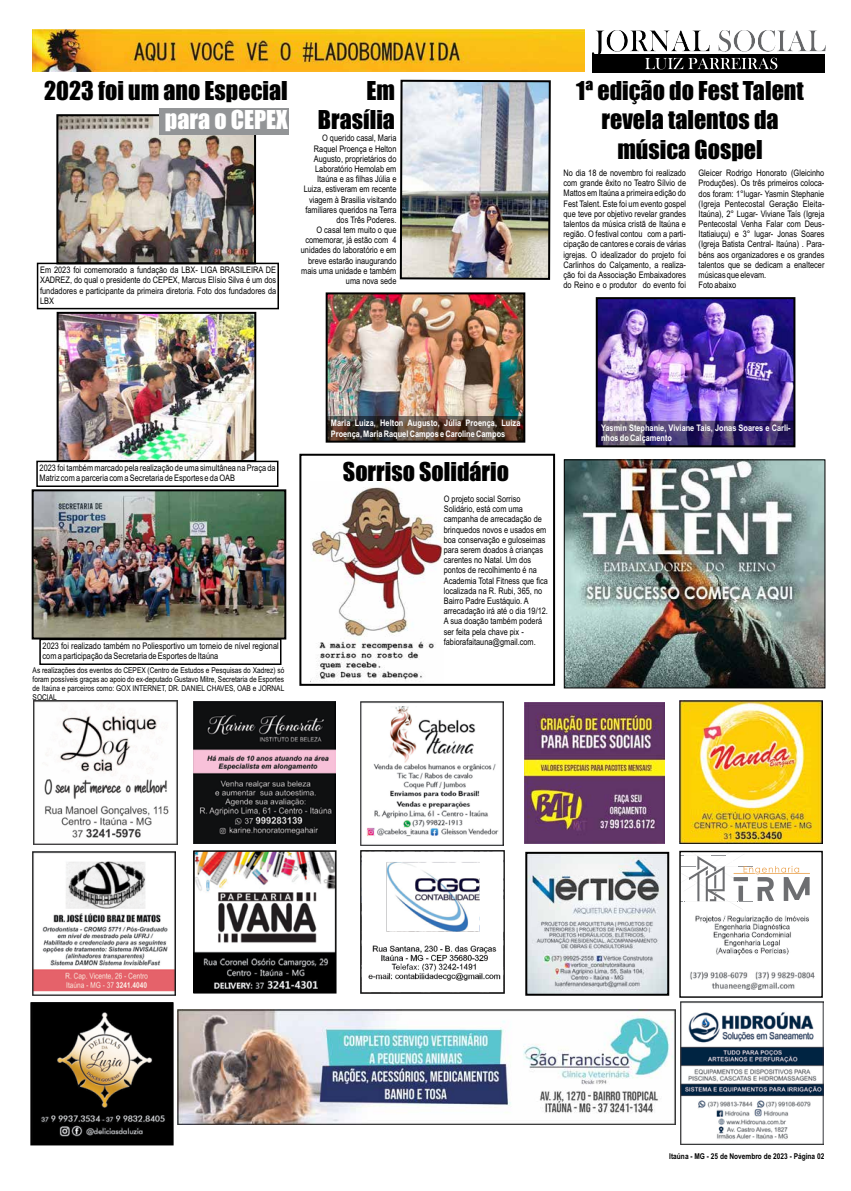
<style>
.page{position:relative;width:851px;height:1191px;background:#fff}
.page>*{position:absolute;margin:0;border:0;box-sizing:border-box;transform-origin:0 0}
.t1{font:24px/29.3px "Impact";color:#000;text-align:right}
.t2{font:24px "Impact";color:#fff}
.t3{font:9px/10.2px "Arial Narrow";color:#000}
.t4{font:700 9px/10.3px "Arial Narrow";color:#fff}
.t5{font:8px/9.1px "Arial Narrow";color:#000;text-align:justify}
.t6{font:700 8px "Arial Narrow";color:#000}
</style>
<div class="page">
<img style="left:59px;top:117px;width:194px;height:144px">
<div style="left:56px;top:114px;width:200px;height:150px;border:2px solid #000"></div>
<div style="left:159px;top:108px;width:129px;height:26px;background:#939597"></div>
<img style="left:195px;top:852px;width:139px;height:139px">
<div style="left:193px;top:850px;width:143px;height:143px;border:1px solid #000"></div>
<img style="left:32px;top:1004px;width:139px;height:139px">
<div style="left:30px;top:1002px;width:143px;height:143px;border:1px solid #000"></div>
<img style="left:34px;top:701px;width:143px;height:143px">
<img style="left:679px;top:700px;width:143px;height:143px">
<img style="left:690px;top:909px;width:125px;height:80px">
<svg style="left:681px;top:852px;width:128px;height:57px"></svg>
<img style="left:32px;top:851px;width:144px;height:144px">
<img style="left:680px;top:1001px;width:143px;height:143px">
<img style="left:528px;top:855px;width:138px;height:137px">
<div style="left:525px;top:852px;width:144px;height:143px;border:2px solid #000"></div>
<img style="left:178px;top:1010px;width:497px;height:114px">
<img style="left:360px;top:850px;width:144px;height:143px">
<img style="left:193px;top:701px;width:142px;height:142px">
<img style="left:592px;top:31px;width:233px;height:24px">
<div style="left:591px;top:55px;width:233px;height:18px;background:#000"></div>
<svg style="left:645px;top:58px;width:132px;height:11px"></svg>
<img style="left:32px;top:29px;width:552px;height:43px">
<img style="left:360px;top:702px;width:144px;height:143px">
<img style="left:310px;top:487px;width:133px;height:195px">
<div style="left:299px;top:454px;width:256px;height:232px;border:2px solid #000"></div>
<img style="left:328px;top:295px;width:194px;height:121px">
<svg style="left:328px;top:416px;width:194px;height:23px;background:#4f3f36"></svg>
<div style="left:325px;top:292px;width:200px;height:150px;border:2px solid #000"></div>
<img style="left:60px;top:315px;width:193px;height:144px">
<div style="left:57px;top:312px;width:199px;height:150px;border:2px solid #000"></div>
<img style="left:35px;top:492px;width:248px;height:144px">
<div style="left:32px;top:489px;width:254px;height:150px;border:2px solid #000"></div>
<img style="left:598px;top:300px;width:194px;height:121px">
<svg style="left:598px;top:421px;width:194px;height:23px;background:#43356a"></svg>
<div style="left:595px;top:297px;width:200px;height:150px;border:2px solid #000"></div>
<img style="left:399px;top:79px;width:152px;height:201px">
<div style="left:37px;top:263px;width:242px;height:46px;border:2px solid #000"></div>
<div style="left:36px;top:460px;width:242px;height:27px;border:2px solid #000"></div>
<div style="left:39px;top:638px;width:242px;height:27px;border:2px solid #000"></div>
<img style="left:565px;top:461px;width:258px;height:225px">
<div style="left:563px;top:459px;width:262px;height:229px;border:1px solid #000"></div>
<img style="left:524px;top:702px;width:140px;height:141px">
<h1 class="t1" style="left:44px;top:75px;width:245px">2023 foi um ano Especial</h1>
<h1 class="t2" style="left:165px;top:101px;width:124px">para o CEPEX</h1>
<p class="t3" style="left:40px;top:264px;width:237px;text-align:justify">Em 2023 foi comemorado a fundação da LBX- LIGA BRASILEIRA DE XADREZ, do qual o presidente do CEPEX, Marcus Elísio Silva é um dos fundadores e participante da primeira diretoria. Foto dos fundadores da LBX</p>
<h1 class="t1" style="left:318px;top:75px;width:79px">Em<br>Brasília</h1>
<h1 class="t1" style="left:576px;top:75px;width:229px;text-align:center">1ª edição do Fest Talent revela talentos da música Gospel</h1>
<p class="t3" style="left:563px;top:167px;width:124px;text-align:justify">No dia 18 de novembro foi realizado com grande êxito no Teatro Sílvio de Mattos em Itaúna a primeira edição do Fest Talent. Este foi um evento gospel que teve por objetivo revelar grandes talentos da música cristã de Itaúna e região. O festival contou com a parti&shy;cipação de cantores e corais de várias igrejas. O idealizador do projeto foi Carlinhos do Calçamento, a realiza&shy;ção foi da Associação Embaixadores do Reino e o produtor do evento foi</p>
<p class="t3" style="left:698px;top:167px;width:127px">Gleicer Rodrigo Honorato (Gleicinho Produções). Os três primeiros coloca&shy;dos foram: 1°lugar- Yasmin Stephanie (Igreja Pentecostal Geração Eleita-Itaúna), 2° Lugar- Viviane Taís (Igreja Pentecostal Venha Falar com Deus-Itatiaiuçu) e 3° lugar- Jonas Soares (Igreja Batista Central- Itaúna) . Para&shy;béns aos organizadores e os grandes talentos que se dedicam a enaltecer músicas que elevam.<br>Foto abaixo</p>
<p class="t3" style="left:301px;top:133px;width:97px;text-align:right">O querido casal, Maria<br>Raquel Proença e Helton<br>Augusto, proprietários do<br>Laboratório Hemolab em<br>Itaúna e as filhas Júlia e<br>Luiza, estiveram em recente viagem à Brasilia visitando familiares queridos na Terra dos Três Poderes.<br>O casal tem muito o que comemorar, já estão com 4 unidades do laboratório e em breve estarão inaugurando mais uma unidade e também uma nova sede</p>
<p class="t3" style="left:40px;top:462px;width:237px">2023 foi também marcado pela realização de uma simultânea na Praça da<br>Matriz com a parceria com a Secretaria de Esportes e da OAB</p>
<p class="t3" style="left:43px;top:640px;width:237px">2023 foi realizado também no Poliesportivo um torneio de nível regional com a participação da Secretaria de Esportes de Itaúna</p>
<p class="t5" style="left:33px;top:665px;width:253px">As realizações dos eventos do CEPEX (Centro de Estudos e Pesquisas do Xadrez) só foram possíveis graças ao apoio do ex-deputado Gustavo Mitre, Secretaria de Esportes de Itaúna e parceiros como: GOX INTERNET, DR. DANIEL CHAVES, OAB e JORNAL SOCIAL</p>
<p class="t4" style="left:331px;top:417px;width:191px">Maria Luiza, Helton Augusto, Júlia Proença, Luiza<br>Proença, Maria Raquel Campos e Caroline Campos</p>
<h1 class="t1" style="left:343px;top:456px;width:168px">Sorriso Solidário</h1>
<p class="t3" style="left:443px;top:493px;width:106px">O projeto social Sorriso<br>Solidário, está com uma campanha de arrecadação de brinquedos novos e usados em boa conservação e guloseimas para serem doados à crianças carentes no Natal. Um dos pontos de recolhimento é na<br>Academia Total Fitness que fica localizada na R. Rubi, 365, no<br>Bairro Padre Eustáquio. A arrecadação irá até o dia 19/12.<br>A sua doação também poderá ser feita pela chave pix - fabiorafaitauna@gmail.com.</p>
<p class="t4" style="left:601px;top:422px;width:191px">Yasmin Stephanie, Viviane Tais, Jonas Soares e Carli&shy;nhos do Calçamento</p>
<p class="t6" style="left:669px;top:1150px;width:156px">Itaúna - MG - 25 de Novembro de 2023 - Página 02</p>
</div>
